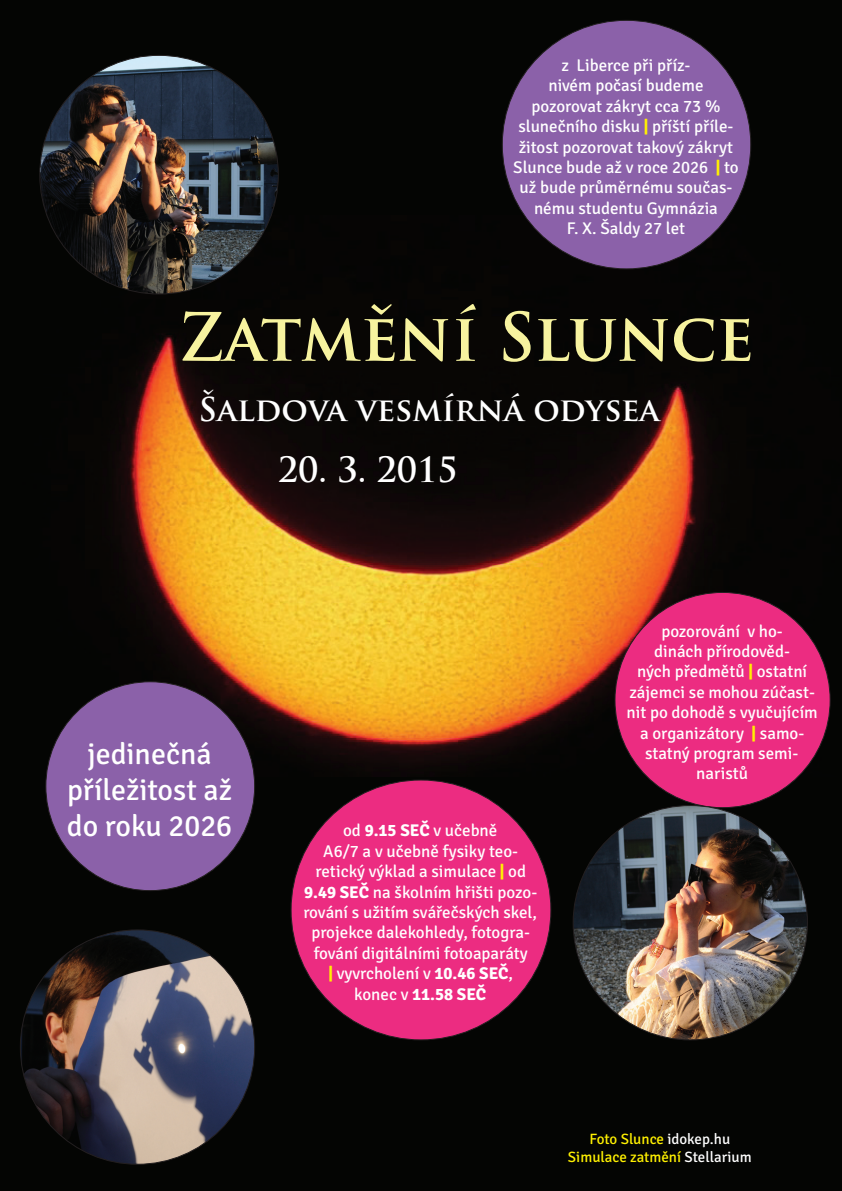
<style>
.page{position:relative;width:842px;height:1191px;background:#fff}
.page>*{position:absolute;margin:0;border:0;box-sizing:border-box;transform-origin:0 0}
.t1{font:700 65px "Trajan Pro";letter-spacing:-.015em;color:#f7f39f}
.t2{font:700 34px "Trajan Pro";color:#fff}
.t3{font:700 32px "Trajan Pro";color:#fff}
.t4{font:30px/36px "Signika";color:#fff;text-align:center}
.t5{font:17px/20.4px "Signika";color:#fff;text-align:center}
.t6{font:15px/18px "Signika";color:#fff101;text-align:center}
.s1{font-weight:700;color:#fff101}
.s2{font-weight:700}
.s3{color:#fff}
</style>
<div class="page">
<div style="left:0;top:0;width:842px;height:428px;background:#040503"></div>
<div style="left:0;top:763px;width:842px;height:428px;background:#040503"></div>
<img style="left:0;top:215px;width:842px;height:562px">
<div style="left:502px;top:20px;width:249px;height:249px;background:#8b61a9;border-radius:50%"></div>
<div style="left:46px;top:682px;width:209px;height:208px;background:#8b61a9;border-radius:50%"></div>
<img style="left:40px;top:55px;width:238px;height:239px;border-radius:119px">
<div style="left:291px;top:780px;width:260px;height:260px;background:#ec2c81;border-radius:50%"></div>
<div style="left:615px;top:592px;width:215px;height:215px;background:#ec2c81;border-radius:50%"></div>
<img style="left:573px;top:805px;width:234px;height:235px;border-radius:117px">
<img style="left:20px;top:930px;width:235px;height:234px;border-radius:117px">
<p class="t5" style="left:513px;top:55px;width:227px">z Liberce při příz-<br>nivém počasí budeme pozorovat zákryt cca 73 % slunečního disku <span class="s1">|</span> příští příle&shy;žitost pozorovat takový zákryt<br>Slunce bude až v roce 2026 <span class="s1">|</span> to už bude průměrnému součas&shy;nému studentu Gymnázia<br>F. X. Šaldy 27 let</p>
<h1 class="t1" style="left:179px;top:297px;width:577px">Zatmění Slunce</h1>
<h3 class="t3" style="left:198px;top:390px;width:463px">Šaldova vesmírná odysea</h3>
<h2 class="t2" style="left:278px;top:448px;width:182px">20. 3. 2015</h2>
<h3 class="t4" style="left:67px;top:736px;width:167px">jedinečná příležitost až do roku 2026</h3>
<p class="t5" style="left:303px;top:820px;width:235px">od <span class="s2">9.15 SEČ</span> v učebně<br>A6/7 a v učebně fysiky teo&shy;retický výklad a simulace <span class="s1">|</span> od<br><span class="s2">9.49 SEČ</span> na školním hřišti pozo&shy;rování s užitím svářečských skel, projekce dalekohledy, fotogra&shy;fování digitálními fotoaparáty<br><span class="s1">|</span> vyvrcholení v <span class="s2">10.46 SEČ</span>,<br>konec v <span class="s2">11.58 SEČ</span></p>
<p class="t5" style="left:626px;top:621px;width:193px">pozorování v ho-<br>dinách přírodověd-<br>ných předmětů <span class="s1">|</span> ostatní zájemci se mohou zúčast&shy;nit po dohodě s vyučujícím a organizátory <span class="s1">|</span> samo&shy;statný program semi&shy;naristů</p>
<p class="t6" style="left:568px;top:1129px;width:185px">Foto Slunce <span class="s3">idokep.hu<br></span>Simulace zatmění <span class="s3">Stellarium</span></p>
</div>
